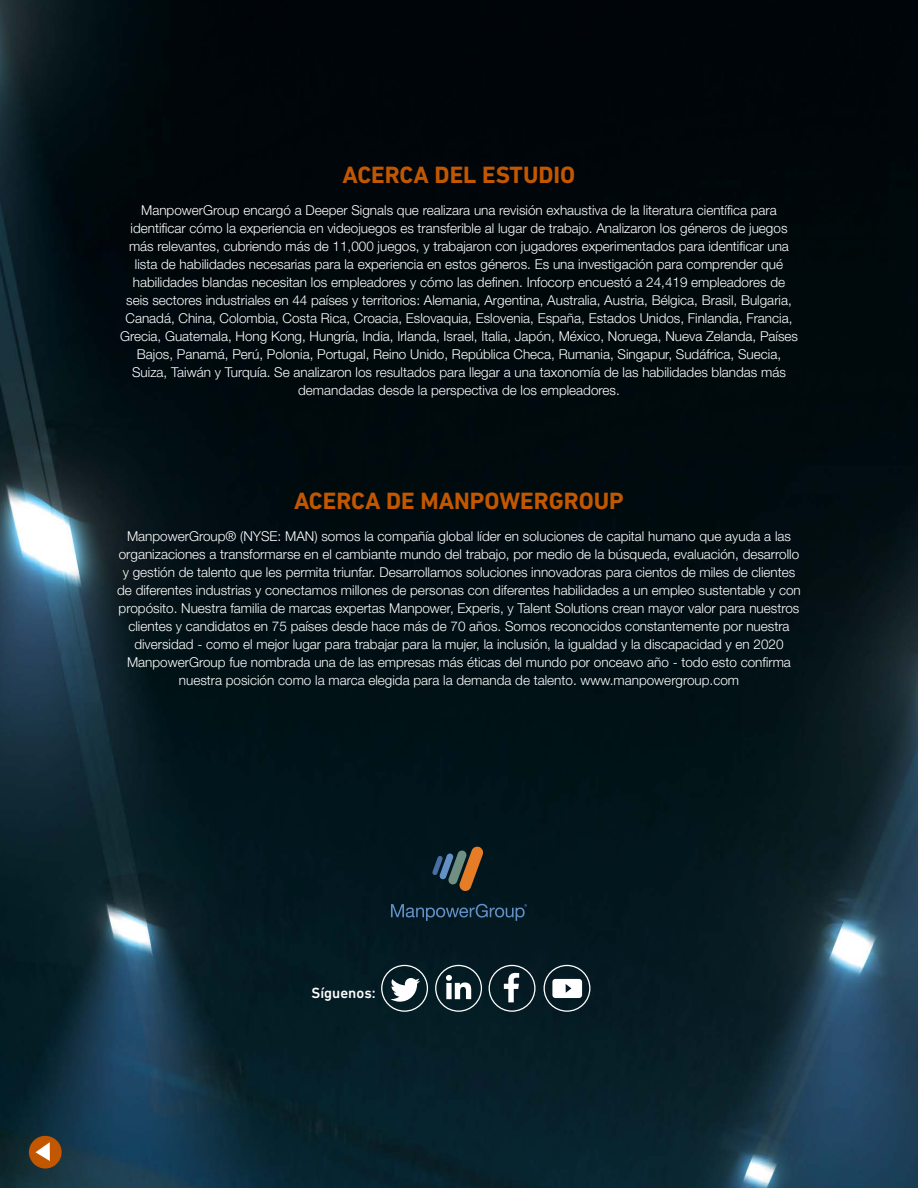
<style>
.page{position:relative;width:918px;height:1188px;background:#fff}
.page>*{position:absolute;margin:0;border:0;box-sizing:border-box;transform-origin:0 0}
.t1{font:700 24px "DIN Next W1 G";color:#c25700}
.t2{font:500 15px "DIN Next W1 G";color:#fff}
.t3{font:300 13.5px/18px "Helvetica Neue LT Pro";color:#fff;text-align:center}
</style>
<div class="page">
<img style="left:0;top:0;width:918px;height:1188px">
<div style="left:381px;top:965px;width:47px;height:47px;border:1px solid #fff;border-radius:50%"></div>
<div style="left:435px;top:965px;width:47px;height:47px;border:1px solid #fff;border-radius:50%"></div>
<div style="left:489px;top:965px;width:47px;height:47px;border:1px solid #fff;border-radius:50%"></div>
<div style="left:544px;top:965px;width:46px;height:47px;border:1px solid #fff;border-radius:50%"></div>
<svg style="left:432px;top:847px;width:52px;height:45px;background:#4b483d"></svg>
<svg style="left:391px;top:904px;width:136px;height:17px;background:#1a3547"></svg>
<svg style="left:446px;top:975px;width:25px;height:24px"></svg>
<svg style="left:390px;top:978px;width:30px;height:24px"></svg>
<svg style="left:504px;top:973px;width:15px;height:29px"></svg>
<svg style="left:552px;top:979px;width:30px;height:19px"></svg>
<div style="left:29px;top:1136px;width:33px;height:33px;background:#c25700;border-radius:50%"></div>
<svg style="left:35px;top:1142px;width:15px;height:19px"></svg>
<h1 class="t1" style="left:343px;top:161px;width:234px">ACERCA DEL ESTUDIO</h1>
<p class="t3" style="left:120px;top:201px;width:680px">ManpowerGroup encargó a Deeper Signals que realizara una revisión exhaustiva de la literatura científica para identificar cómo la experiencia en videojuegos es transferible al lugar de trabajo. Analizaron los géneros de juegos más relevantes, cubriendo más de 11,000 juegos, y trabajaron con jugadores experimentados para identificar una lista de habilidades necesarias para la experiencia en estos géneros. Es una investigación para comprender qué habilidades blandas necesitan los empleadores y cómo las definen. Infocorp encuestó a 24,419 empleadores de seis sectores industriales en 44 países y territorios: Alemania, Argentina, Australia, Austria, Bélgica, Brasil, Bulgaria, Canadá, China, Colombia, Costa Rica, Croacia, Eslovaquia, Eslovenia, España, Estados Unidos, Finlandia, Francia, Grecia, Guatemala, Hong Kong, Hungría, India, Irlanda, Israel, Italia, Japón, México, Noruega, Nueva Zelanda, Países Bajos, Panamá, Perú, Polonia, Portugal, Reino Unido, República Checa, Rumania, Singapur, Sudáfrica, Suecia, Suiza, Taiwán y Turquía. Se analizaron los resultados para llegar a una taxonomía de las habilidades blandas más demandadas desde la perspectiva de los empleadores.</p>
<h1 class="t1" style="left:294px;top:487px;width:331px">ACERCA DE MANPOWERGROUP</h1>
<p class="t3" style="left:117px;top:527px;width:685px">ManpowerGroup® (NYSE: MAN) somos la compañía global líder en soluciones de capital humano que ayuda a las organizaciones a transformarse en el cambiante mundo del trabajo, por medio de la búsqueda, evaluación, desarrollo y gestión de talento que les permita triunfar. Desarrollamos soluciones innovadoras para cientos de miles de clientes de diferentes industrias y conectamos millones de personas con diferentes habilidades a un empleo sustentable y con propósito. Nuestra familia de marcas expertas Manpower, Experis, y Talent Solutions crean mayor valor para nuestros clientes y candidatos en 75 países desde hace más de 70 años. Somos reconocidos constantemente por nuestra diversidad - como el mejor lugar para trabajar para la mujer, la inclusión, la igualdad y la discapacidad y en 2020<br>ManpowerGroup fue nombrada una de las empresas más éticas del mundo por onceavo año - todo esto confirma nuestra posición como la marca elegida para la demanda de talento. www.manpowergroup.com</p>
<p class="t2" style="left:312px;top:984px;width:66px">Síguenos:</p>
</div>
